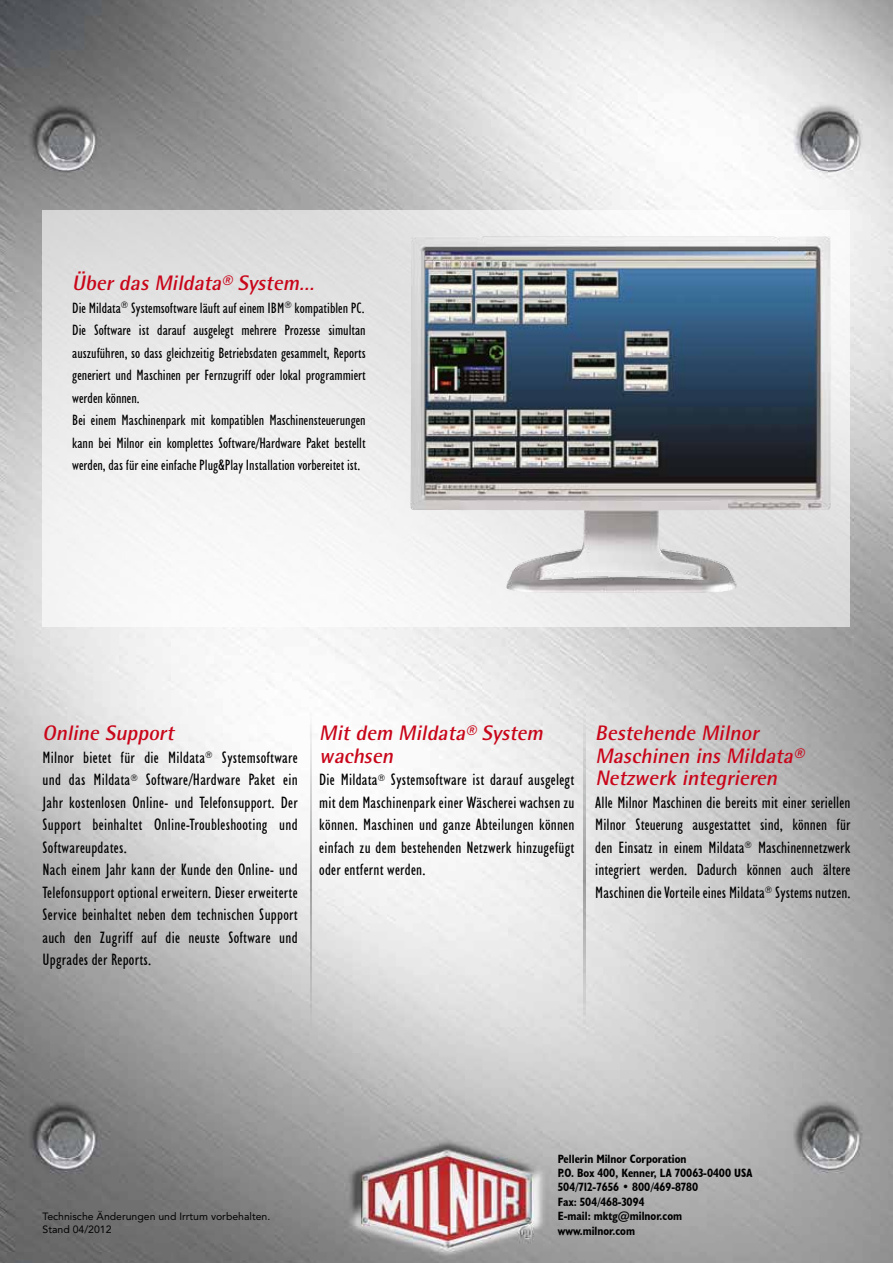
<style>
.page{position:relative;width:893px;height:1263px;background:#fff}
.page>*{position:absolute;margin:0;border:0;box-sizing:border-box;transform-origin:0 0}
.t1{font:italic 700 21px/22.5px "Rotis Semi Sans Std";color:#c9061a}
.t2{font:condensed 16.5px/22.5px "Humanist 521 BT";letter-spacing:.015em;color:#000;text-align:justify}
.t3{font:condensed 15px/22.5px "Humanist 521 BT";color:#000}
.t4{font:700 condensed 12px/14.4px "Humanist 521 BT";color:#000}
.t5{font:10.5px/12.6px "Avenir LT Std";color:#000}
</style>
<div class="page">
<img style="left:0;top:0;width:893px;height:1263px">
<svg style="left:43px;top:210px;width:807px;height:417px;fill:#ededed"></svg>
<img style="left:410px;top:236px;width:417px;height:357px">
<svg style="left:310px;top:713px;width:2px;height:316px"></svg>
<svg style="left:584px;top:713px;width:1px;height:316px"></svg>
<p class="t1" style="left:72px;top:271px;width:248px">Über das Mildata® System…</p>
<p class="t3" style="left:72px;top:296px;width:295px">Die Mildata<sup>®</sup> Systemsoftware läuft auf einem IBM<sup>®</sup> kompatiblen PC.<br>Die Software ist darauf ausgelegt mehrere Prozesse simultan auszuführen, so dass gleichzeitig Betriebsdaten gesammelt, Reports generiert und Maschinen per Fernzugriff oder lokal programmiert werden können.<br>Bei einem Maschinenpark mit kompatiblen Maschinensteuerungen kann bei Milnor ein komplettes Software/Hardware Paket bestellt werden, das für eine einfache Plug&amp;Play Installation vorbereitet ist.</p>
<p class="t1" style="left:43px;top:721px;width:137px">Online Support</p>
<p class="t2" style="left:43px;top:746px;width:257px;text-align:left">Milnor bietet für die Mildata<sup>®</sup> Systemsoftware und das Mildata<sup>®</sup> Software/Hardware Paket ein Jahr kostenlosen Online- und Telefonsupport. Der Support beinhaltet Online-Troubleshooting und Softwareupdates.<br>Nach einem Jahr kann der Kunde den Online- und Telefonsupport optional erweitern. Dieser erweiterte Service beinhaltet neben dem technischen Support auch den Zugriff auf die neuste Software und Upgrades der Reports.</p>
<p class="t1" style="left:319px;top:721px;width:230px">Mit dem Mildata® System wachsen</p>
<p class="t2" style="left:319px;top:768px;width:257px">Die Mildata<sup>®</sup> Systemsoftware ist darauf ausgelegt mit dem Maschinenpark einer Wäscherei wachsen zu können. Maschinen und ganze Abteilungen können einfach zu dem bestehenden Netzwerk hinzugefügt oder entfernt werden.</p>
<p class="t1" style="left:595px;top:721px;width:214px">Bestehende Milnor<br>Maschinen ins Mildata®<br>Netzwerk integrieren</p>
<p class="t2" style="left:595px;top:791px;width:257px">Alle Milnor Maschinen die bereits mit einer seriellen Milnor Steuerung ausgestattet sind, können für den Einsatz in einem Mildata<sup>®</sup> Maschinennetzwerk integriert werden. Dadurch können auch ältere Maschinen die Vorteile eines Mildata<sup>®</sup> Systems nutzen.</p>
<p class="t5" style="left:43px;top:1210px;width:229px">Technische Änderungen und Irrtum vorbehalten.<br>Stand 04/2012</p>
<p class="t4" style="left:558px;top:1151px;width:196px">Pellerin Milnor Corporation<br>P.O. Box 400, Kenner, LA 70063-0400 USA<br>504/712-7656 • 800/469-8780<br>Fax: 504/468-3094<br>E-mail: mktg@milnor.com www.milnor.com</p>
</div>
